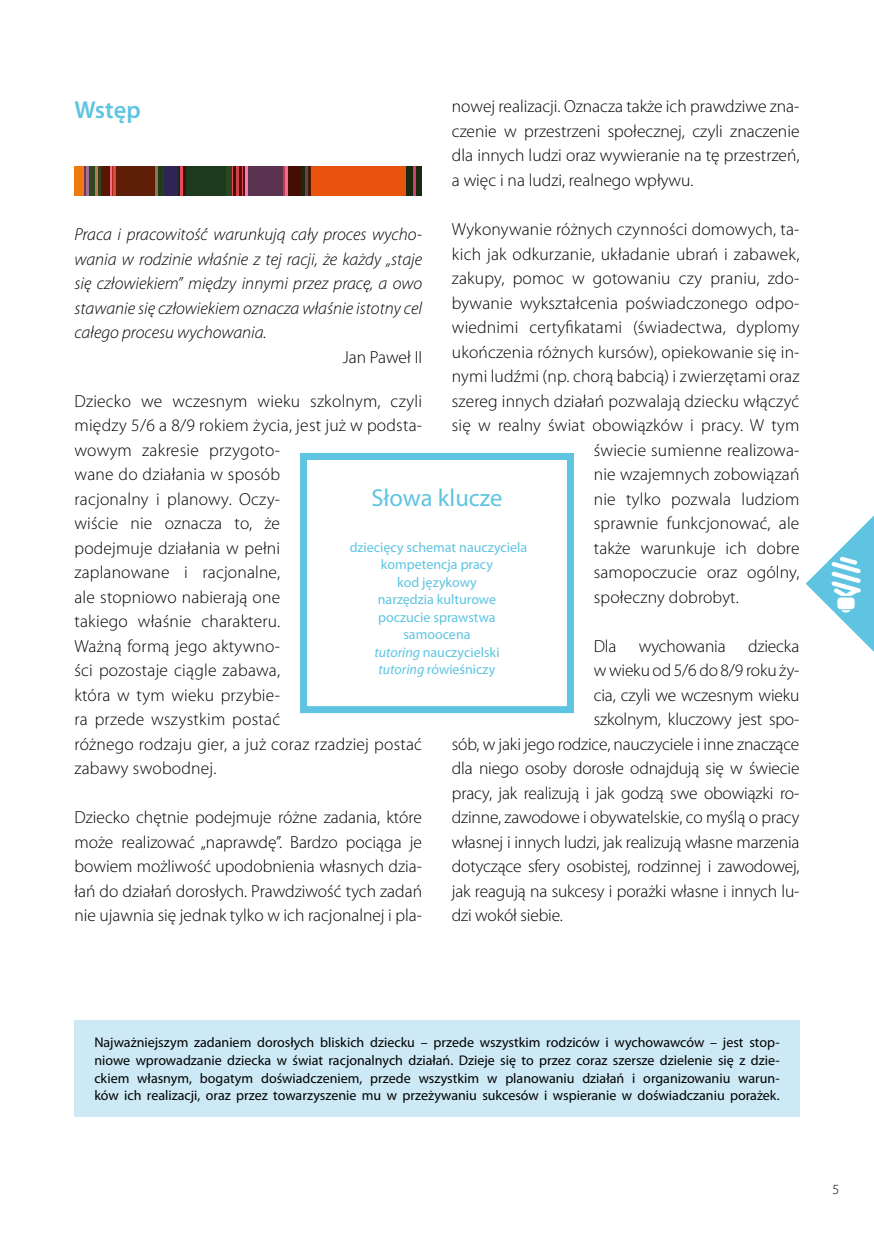
<style>
.page{position:relative;width:874px;height:1241px;background:#fff}
.page>*{position:absolute;margin:0;border:0;box-sizing:border-box;transform-origin:0 0}
.t1{font:24.5px "Myriad Pro";color:#5fc4e1}
.t2{font:600 24.5px "Myriad Pro";letter-spacing:-.005em;color:#5fc4e1}
.t3{font:300 17.5px/24.5px "Myriad Pro";letter-spacing:.01em;color:#000;text-align:justify}
.t4{font:300 17.5px "Myriad Pro";letter-spacing:-.01em;color:#000}
.t5{font:italic 300 17.5px/24.5px "Myriad Pro";color:#000;text-align:justify}
.t6{font:14px/17.5px "Myriad Pro";color:#000;text-align:justify}
.t7{font:14px/17.5px "Myriad Pro";color:#5fc4e1;text-align:center}
.t8{font:300 14px "Myriad Pro";color:#000}
.s1{font-style:italic}
</style>
<div class="page">
<div style="left:300px;top:453px;width:273px;height:260px;border:7px solid #5fc4e1"></div>
<div style="left:74px;top:1019px;width:725px;height:97px;background:#cce9f5"></div>
<div style="left:74px;top:166px;width:10px;height:29px;background:#ef7b10"></div>
<hr style="left:84px;top:166px;width:2px;height:29px;background:#713852">
<hr style="left:86px;top:166px;width:3px;height:29px;background:#a07094">
<hr style="left:95px;top:166px;width:3px;height:29px;background:#bb7951">
<hr style="left:110px;top:166px;width:3px;height:29px;background:#ee7186">
<hr style="left:112px;top:166px;width:3px;height:29px;background:#ac271a">
<hr style="left:113px;top:166px;width:3px;height:29px;background:#dd493b">
<hr style="left:155px;top:166px;width:3px;height:29px;background:#867657">
<hr style="left:162px;top:166px;width:2px;height:29px;background:#393258">
<div style="left:164px;top:166px;width:14px;height:29px;background:#2e2456"></div>
<div style="left:287px;top:166px;width:14px;height:29px;background:#460d05"></div>
<div style="left:310px;top:166px;width:96px;height:29px;background:#e8530e"></div>
<hr style="left:301px;top:166px;width:4px;height:29px;background:#182811">
<div style="left:406px;top:166px;width:7px;height:29px;background:#182811"></div>
<div style="left:415px;top:166px;width:7px;height:29px;background:#182811"></div>
<hr style="left:305px;top:166px;width:3px;height:29px;background:#6b434a">
<hr style="left:413px;top:166px;width:2px;height:29px;background:#cd406c">
<hr style="left:308px;top:166px;width:2px;height:29px;background:#491903">
<div style="left:247px;top:166px;width:36px;height:29px;background:#5a3351"></div>
<div style="left:185px;top:166px;width:41px;height:29px;background:#1e3a1e"></div>
<hr style="left:158px;top:166px;width:4px;height:29px;background:#213c1a">
<hr style="left:178px;top:166px;width:3px;height:29px;background:#1a2819">
<hr style="left:181px;top:166px;width:2px;height:29px;background:#e9485b">
<hr style="left:183px;top:166px;width:2px;height:29px;background:#40110c">
<hr style="left:231px;top:166px;width:2px;height:29px;background:#e9485b">
<hr style="left:241px;top:166px;width:2px;height:29px;background:#e9485b">
<hr style="left:243px;top:166px;width:2px;height:29px;background:#59110f">
<hr style="left:245px;top:166px;width:2px;height:29px;background:#ec80b1">
<hr style="left:283px;top:166px;width:2px;height:29px;background:#cc3a4a">
<hr style="left:285px;top:166px;width:2px;height:29px;background:#ed6d97">
<hr style="left:233px;top:166px;width:3px;height:29px;background:#40110c">
<hr style="left:236px;top:166px;width:3px;height:29px;background:#cd4448">
<hr style="left:239px;top:166px;width:2px;height:29px;background:#521007">
<div style="left:226px;top:166px;width:5px;height:29px;background:#29481f"></div>
<div style="left:116px;top:166px;width:39px;height:29px;background:#5f1e08"></div>
<div style="left:89px;top:166px;width:6px;height:29px;background:#2f461e"></div>
<div style="left:101px;top:166px;width:9px;height:29px;background:#591607"></div>
<hr style="left:98px;top:166px;width:3px;height:29px;background:#2f461e">
<svg style="left:805px;top:516px;width:68px;height:135px"></svg>
<p class="t3" style="left:451px;top:95px;width:349px">nowej realizacji. Oznacza także ich prawdziwe zna&shy;czenie w przestrzeni społecznej, czyli znaczenie dla innych ludzi oraz wywieranie na tę przestrzeń, a więc i na ludzi, realnego wpływu.</p>
<p class="t3" style="left:451px;top:217px;width:349px">Wykonywanie różnych czynności domowych, ta-</p>
<p class="t3" style="left:451px;top:242px;width:349px">kich jak odkurzanie, układanie ubrań i zabawek,</p>
<p class="t3" style="left:451px;top:266px;width:349px">zakupy, pomoc w gotowaniu czy praniu, zdo-</p>
<p class="t3" style="left:451px;top:291px;width:349px">bywanie wykształcenia poświadczonego odpo-</p>
<p class="t3" style="left:451px;top:315px;width:349px">wiednimi certyfikatami (świadectwa, dyplomy</p>
<p class="t3" style="left:451px;top:340px;width:349px">ukończenia różnych kursów), opiekowanie się in-</p>
<p class="t3" style="left:451px;top:364px;width:349px">nymi ludźmi (np. chorą babcią) i zwierzętami oraz</p>
<p class="t3" style="left:451px;top:389px;width:349px">szereg innych działań pozwalają dziecku włączyć</p>
<p class="t3" style="left:451px;top:413px;width:349px">się w realny świat obowiązków i pracy. W tym</p>
<p class="t3" style="left:593px;top:438px;width:207px">świecie sumienne realizowa-</p>
<p class="t3" style="left:593px;top:462px;width:207px">nie wzajemnych zobowiązań</p>
<p class="t3" style="left:593px;top:487px;width:207px">nie tylko pozwala ludziom</p>
<p class="t3" style="left:593px;top:511px;width:207px">sprawnie funkcjonować, ale</p>
<p class="t3" style="left:593px;top:536px;width:207px">także warunkuje ich dobre</p>
<p class="t3" style="left:593px;top:560px;width:207px">samopoczucie oraz ogólny,</p>
<p class="t3" style="left:593px;top:585px;width:146px">społeczny dobrobyt.</p>
<p class="t3" style="left:593px;top:634px;width:24px">Dla</p>
<p class="t4" style="left:638px;top:636px;width:88px">wychowania</p>
<p class="t4" style="left:747px;top:636px;width:53px">dziecka</p>
<p class="t4" style="left:593px;top:660px;width:207px">w wieku od 5/6 do 8/9 roku ży-</p>
<p class="t4" style="left:593px;top:685px;width:207px">cia, czyli we wczesnym wieku</p>
<p class="t4" style="left:593px;top:709px;width:207px">szkolnym, kluczowy jest spo-</p>
<p class="t4" style="left:451px;top:734px;width:349px">sób, w jaki jego rodzice, nauczyciele i inne znaczące</p>
<p class="t4" style="left:451px;top:758px;width:349px">dla niego osoby dorosłe odnajdują się w świecie</p>
<p class="t4" style="left:451px;top:783px;width:349px">pracy, jak realizują i jak godzą swe obowiązki ro-</p>
<p class="t4" style="left:451px;top:807px;width:349px">dzinne, zawodowe i obywatelskie, co myślą o pracy</p>
<p class="t4" style="left:451px;top:832px;width:349px">własnej i innych ludzi, jak realizują własne marzenia</p>
<p class="t4" style="left:451px;top:856px;width:349px">dotyczące sfery osobistej, rodzinnej i zawodowej,</p>
<p class="t4" style="left:451px;top:881px;width:349px">jak reagują na sukcesy i porażki własne i innych lu-</p>
<p class="t4" style="left:451px;top:905px;width:112px">dzi wokół siebie.</p>
<h1 class="t2" style="left:74px;top:94px;width:68px">Wstęp</h1>
<p class="t5" style="left:74px;top:222px;width:349px">Praca i pracowitość warunkują cały proces wycho&shy;wania w rodzinie właśnie z tej racji, że każdy „staje się człowiekiem” między innymi przez pracę, a owo stawanie się człowiekiem oznacza właśnie istotny cel całego procesu wychowania.</p>
<p class="t3" style="left:342px;top:345px;width:81px">Jan Paweł II</p>
<p class="t3" style="left:74px;top:389px;width:349px;text-align:left">Dziecko we wczesnym wieku szkolnym, czyli między 5/6 a 8/9 rokiem życia, jest już w podsta&shy;wowym zakresie przygoto-<br>wane do działania w sposób<br>racjonalny i planowy. Oczy-<br>wiście nie oznacza to, że<br>podejmuje działania w pełni<br>zaplanowane i racjonalne,<br>ale stopniowo nabierają one<br>takiego właśnie charakteru.<br>Ważną formą jego aktywno-<br>ści pozostaje ciągle zabawa,<br>która w tym wieku przybie-<br>ra przede wszystkim postać<br>różnego rodzaju gier, a już coraz rzadziej postać zabawy swobodnej.</p>
<p class="t3" style="left:74px;top:805px;width:349px">Dziecko chętnie podejmuje różne zadania, które może realizować „naprawdę”. Bardzo pociąga je bowiem możliwość upodobnienia własnych dzia&shy;łań do działań dorosłych. Prawdziwość tych zadań nie ujawnia się jednak tylko w ich racjonalnej i pla-</p>
<h1 class="t1" style="left:371px;top:483px;width:132px">Słowa klucze</h1>
<p class="t7" style="left:349px;top:538px;width:179px">dziecięcy schemat nauczyciela kompetencja pracy<br>kod językowy<br>narzędzia kulturowe<br>poczucie sprawstwa samoocena<br><span class="s1">tutoring</span> nauczycielski<br><span class="s1">tutoring</span> rówieśniczy</p>
<p class="t6" style="left:94px;top:1033px;width:686px">Najważniejszym zadaniem dorosłych bliskich dziecku – przede wszystkim rodziców i wychowawców – jest stop&shy;niowe wprowadzanie dziecka w świat racjonalnych działań. Dzieje się to przez coraz szersze dzielenie się z dzie&shy;ckiem własnym, bogatym doświadczeniem, przede wszystkim w planowaniu działań i organizowaniu warun&shy;ków ich realizacji, oraz przez towarzyszenie mu w przeżywaniu sukcesów i wspieranie w doświadczaniu porażek.</p>
<p class="t8" style="left:832px;top:1181px;width:8px">5</p>
</div>
